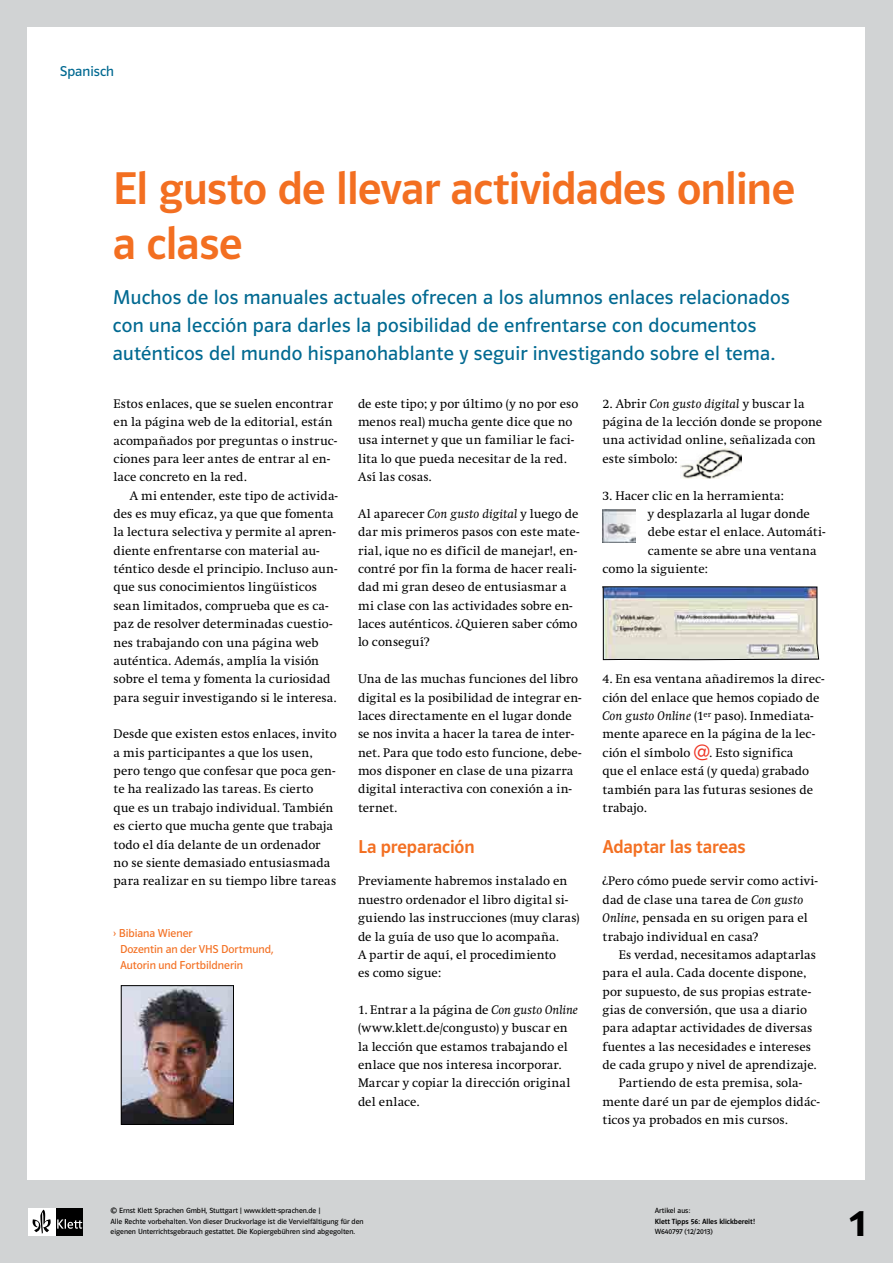
<style>
.page{position:relative;width:893px;height:1263px;background:#d1d3d4}
.page>*{position:absolute;margin:0;border:0;box-sizing:border-box;transform-origin:0 0}
.t1{font:46.05px/54.8px "Polo ST11 K Krftg";letter-spacing:-.01em;color:#f36f21}
.t2{font:39px "Polo ST11 K Hfett";color:#000}
.t3{font:20.1px/28px "Polo ST11 K Buch";letter-spacing:.015em;color:#006991}
.t4{font:18.75px "Polo ST11 K Krftg";letter-spacing:-.005em;color:#f36f21}
.t5{font:14.4px "Polo ST11 K Buch";color:#006991}
.t6{font:12.9px/18.3px "Swift EF";color:#000}
.t7{font:11.55px/15.9px "Polo ST11 K Buch";color:#f36f21}
.t8{font:7.5px/10.1px "Polo ST11 K Buch";color:#000}
.t9{font:7.5px "Polo ST11 K Krftg";color:#000}
.s1{font-style:italic}
.s2{font-weight:700;font-size:23.1px;color:#ee3524}
</style>
<div class="page">
<div style="left:56px;top:1208px;width:27px;height:27px;background:#000"></div>
<div style="left:28px;top:1208px;width:28px;height:27px;background:#fff"></div>
<svg style="left:57px;top:1219px;width:25px;height:10px"></svg>
<div style="left:28px;top:28px;width:837px;height:1152px;background:#fff"></div>
<img style="left:681px;top:448px;width:61px;height:30px">
<img style="left:123px;top:987px;width:109px;height:136px">
<div style="left:121px;top:985px;width:113px;height:140px;border:1px solid #000"></div>
<svg style="left:602px;top:586px;width:217px;height:74px;background:#bfc2c2"></svg>
<img style="left:603px;top:509px;width:33px;height:33px">
<svg style="left:28px;top:1210px;width:23px;height:26px"></svg>
<p class="t5" style="left:60px;top:64px;width:56px">Spanisch</p>
<p class="t1" style="left:113px;top:162px;width:684px">El gusto de llevar actividades online a clase</p>
<p class="t3" style="left:113px;top:284px;width:678px">Muchos de los manuales actuales ofrecen a los alumnos enlaces relacionados con una lección para darles la posibilidad de enfrentarse con documentos auténticos del mundo hispanohablante y seguir investigando sobre el tema.</p>
<p class="t6" style="left:114px;top:395px;width:221px">Estos enlaces, que se suelen encontrar</p>
<p class="t6" style="left:114px;top:413px;width:221px">en la página web de la editorial, están</p>
<p class="t6" style="left:114px;top:431px;width:225px">acompañados por preguntas o instruc-</p>
<p class="t6" style="left:114px;top:450px;width:218px">ciones para leer antes de entrar al en-</p>
<p class="t6" style="left:114px;top:468px;width:135px">lace concreto en la red.</p>
<p class="t6" style="left:130px;top:486px;width:209px">A mi entender, este tipo de activida-</p>
<p class="t6" style="left:114px;top:505px;width:222px">des es muy eficaz, ya que que fomenta</p>
<p class="t6" style="left:114px;top:523px;width:224px">la lectura selectiva y permite al apren-</p>
<p class="t6" style="left:114px;top:542px;width:207px">diente enfrentarse con material au-</p>
<p class="t6" style="left:114px;top:560px;width:225px">téntico desde el principio. Incluso aun-</p>
<p class="t6" style="left:114px;top:578px;width:205px">que sus conocimientos lingüísticos</p>
<p class="t6" style="left:114px;top:597px;width:216px">sean limitados, comprueba que es ca-</p>
<p class="t6" style="left:114px;top:615px;width:220px">paz de resolver determinadas cuestio-</p>
<p class="t6" style="left:114px;top:633px;width:207px">nes trabajando con una página web</p>
<p class="t6" style="left:114px;top:652px;width:207px">auténtica. Además, amplía la visión</p>
<p class="t6" style="left:114px;top:670px;width:219px">sobre el tema y fomenta la curiosidad</p>
<p class="t6" style="left:114px;top:688px;width:224px">para seguir investigando si le interesa.</p>
<p class="t6" style="left:114px;top:725px;width:225px">Desde que existen estos enlaces, invito a mis participantes a que los usen, pero tengo que confesar que poca gen&shy;te ha realizado las tareas. Es cierto que es un trabajo individual. También es cierto que mucha gente que trabaja todo el día delante de un ordenador no se siente demasiado entusiasmada para realizar en su tiempo libre tareas</p>
<p class="t7" style="left:120px;top:926px;width:155px;text-indent:-7px">› Bibiana Wiener<br>Dozentin an der VHS Dortmund,<br>Autorin und Fortbildnerin</p>
<p class="t6" style="left:358px;top:395px;width:222px">de este tipo; y por último (y no por eso menos real) mucha gente dice que no usa internet y que un familiar le faci&shy;lita lo que pueda necesitar de la red.<br>Así las cosas.</p>
<p class="t6" style="left:358px;top:505px;width:223px">Al aparecer <span class="s1">Con gusto digital</span> y luego de dar mis primeros pasos con este mate&shy;rial, ¡que no es difícil de manejar!, en&shy;contré por fin la forma de hacer reali&shy;dad mi gran deseo de entusiasmar a mi clase con las actividades sobre en&shy;laces auténticos. ¿Quieren saber cómo lo conseguí?</p>
<p class="t6" style="left:358px;top:670px;width:225px">Una de las muchas funciones del libro digital es la posibilidad de integrar en&shy;laces directamente en el lugar donde se nos invita a hacer la tarea de inter&shy;net. Para que todo esto funcione, debe&shy;mos disponer en clase de una pizarra digital interactiva con conexión a in&shy;ternet.</p>
<p class="t4" style="left:358px;top:836px;width:118px">La preparación</p>
<p class="t6" style="left:358px;top:872px;width:223px">Previamente habremos instalado en nuestro ordenador el libro digital si&shy;guiendo las instrucciones (muy claras) de la guía de uso que lo acompaña.<br>A partir de aquí, el procedimiento<br>es como sigue:</p>
<p class="t6" style="left:358px;top:1001px;width:221px">1. Entrar a la página de <span class="s1">Con gusto Online </span>(www.klett.de/congusto) y buscar en la lección que estamos trabajando el enlace que nos interesa incorporar.<br>Marcar y copiar la dirección original del enlace.</p>
<p class="t6" style="left:602px;top:395px;width:221px">2. Abrir <span class="s1">Con gusto digital</span> y buscar la página de la lección donde se propone una actividad online, señalizada con este símbolo:</p>
<p class="t6" style="left:602px;top:486px;width:183px">3. Hacer clic en la herramienta:</p>
<p class="t6" style="left:648px;top:505px;width:164px">y desplazarla al lugar donde</p>
<p class="t6" style="left:648px;top:523px;width:179px">debe estar el enlace. Automáti-</p>
<p class="t6" style="left:648px;top:542px;width:170px">camente se abre una ventana</p>
<p class="t6" style="left:602px;top:560px;width:107px">como la siguiente:</p>
<p class="t6" style="left:602px;top:670px;width:223px">4. En esa ventana añadiremos la direc&shy;ción del enlace que hemos copiado de<br><span class="s1">Con gusto Online</span> (1<sup>er</sup> paso). Inmediata&shy;mente aparece en la página de la lec&shy;ción el símbolo <span class="s2">@</span>. Esto significa<br>que el enlace está (y queda) grabado también para las futuras sesiones de trabajo.</p>
<p class="t4" style="left:602px;top:836px;width:145px">Adaptar las tareas</p>
<p class="t6" style="left:602px;top:872px;width:217px">¿Pero cómo puede servir como activi-</p>
<p class="t6" style="left:602px;top:891px;width:202px">dad de clase una tarea de <span class="s1">Con gusto</span></p>
<p class="t6" style="left:602px;top:909px;width:207px"><span class="s1">Online</span>, pensada en su origen para el</p>
<p class="t6" style="left:602px;top:927px;width:157px">trabajo individual en casa?</p>
<p class="t6" style="left:619px;top:946px;width:199px">Es verdad, necesitamos adaptarlas</p>
<p class="t6" style="left:602px;top:964px;width:206px">para el aula. Cada docente dispone,</p>
<p class="t6" style="left:602px;top:982px;width:210px">por supuesto, de sus propias estrate-</p>
<p class="t6" style="left:602px;top:1001px;width:206px">gias de conversión, que usa a diario</p>
<p class="t6" style="left:602px;top:1019px;width:211px">para adaptar actividades de diversas</p>
<p class="t6" style="left:602px;top:1037px;width:210px">fuentes a las necesidades e intereses</p>
<p class="t6" style="left:602px;top:1056px;width:216px">de cada grupo y nivel de aprendizaje.</p>
<p class="t6" style="left:619px;top:1074px;width:185px">Partiendo de esta premisa, sola-</p>
<p class="t6" style="left:602px;top:1093px;width:219px">mente daré un par de ejemplos didác-</p>
<p class="t6" style="left:602px;top:1111px;width:187px">ticos ya probados en mis cursos.</p>
<p class="t8" style="left:111px;top:1206px;width:255px">© Ernst Klett Sprachen GmbH, Stuttgart | www.klett-sprachen.de |<br>Alle Rechte vorbehalten. Von dieser Druckvorlage ist die Vervielfältigung für den eigenen Unterrichtsgebrauch gestattet. Die Kopiergebühren sind abgegolten.</p>
<p class="t2" style="left:850px;top:1200px;width:18px">1</p>
<p class="t8" style="left:655px;top:1206px;width:37px">Artikel aus:</p>
<p class="t9" style="left:655px;top:1217px;width:102px">Klett Tipps 56: Alles klickbereit!</p>
<p class="t8" style="left:655px;top:1226px;width:59px">W640797 (12/2013)</p>
</div>
